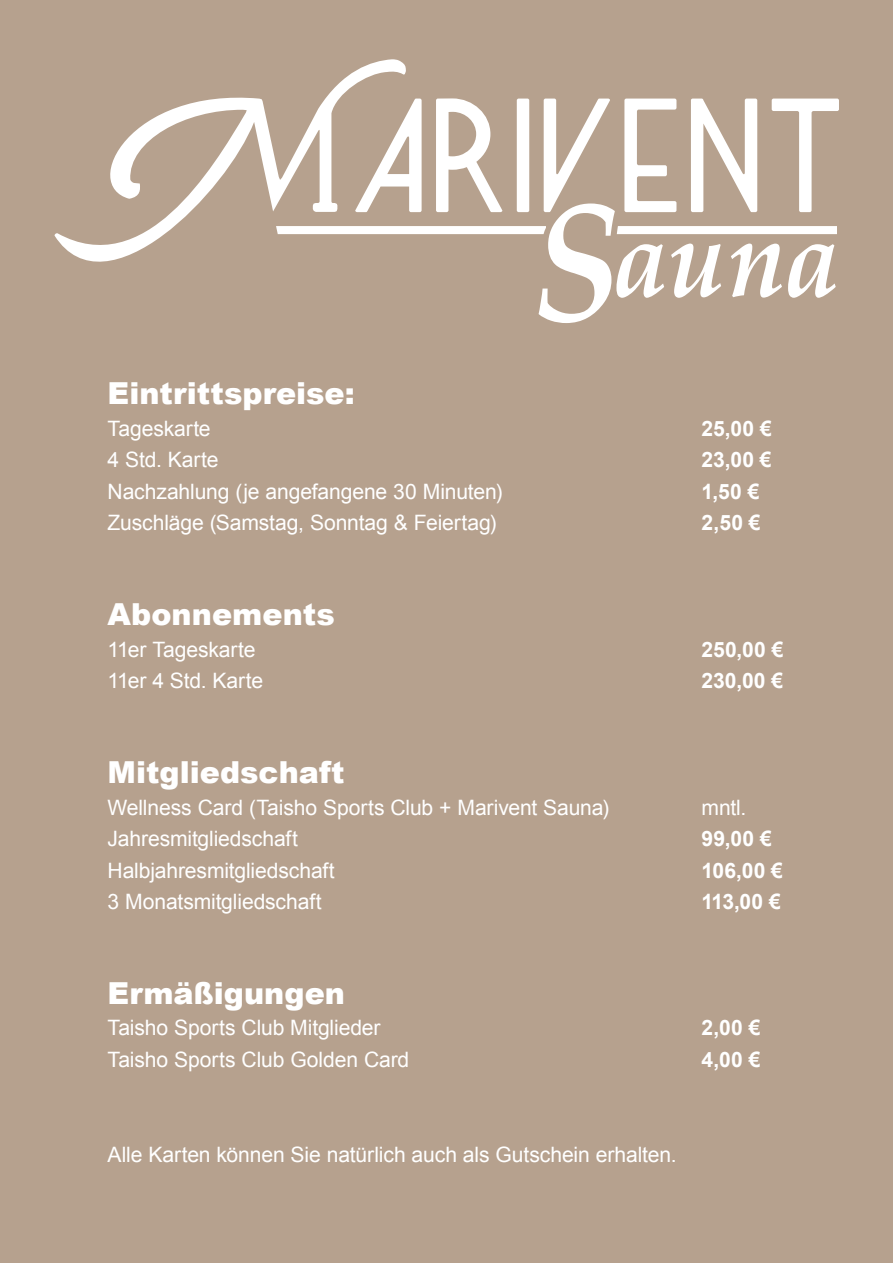
<style>
.page{position:relative;width:893px;height:1263px;background:#b6a18e}
.page>*{position:absolute;margin:0;border:0;box-sizing:border-box;transform-origin:0 0}
.t1{font:900 30.3px "Arial";color:#fff}
.t2{font:21.15px "Arial";letter-spacing:-.005em;color:#fff}
.t3{font:700 21.15px "Arial";letter-spacing:.01em;color:#fff}
</style>
<div class="page">
<svg style="left:54px;top:59px;width:352px;height:203px"></svg>
<svg style="left:276px;top:98px;width:563px;height:225px"></svg>
<p class="t1" style="left:108px;top:372px;width:249px">Eintrittspreise:</p>
<p class="t2" style="left:108px;top:415px;width:105px">Tageskarte</p>
<p class="t3" style="left:702px;top:415px;width:72px">25,00 €</p>
<p class="t2" style="left:108px;top:446px;width:112px">4 Std. Karte</p>
<p class="t3" style="left:702px;top:446px;width:72px">23,00 €</p>
<p class="t2" style="left:108px;top:478px;width:396px">Nachzahlung (je angefangene 30 Minuten)</p>
<p class="t3" style="left:702px;top:478px;width:59px">1,50 €</p>
<p class="t2" style="left:108px;top:509px;width:391px">Zuschläge (Samstag, Sonntag &amp; Feiertag)</p>
<p class="t3" style="left:702px;top:509px;width:61px">2,50 €</p>
<p class="t1" style="left:108px;top:592px;width:229px">Abonnements</p>
<p class="t2" style="left:108px;top:635px;width:149px">11er Tageskarte</p>
<p class="t3" style="left:702px;top:635px;width:83px">250,00 €</p>
<p class="t2" style="left:108px;top:667px;width:157px">11er 4 Std. Karte</p>
<p class="t3" style="left:702px;top:667px;width:83px">230,00 €</p>
<p class="t1" style="left:108px;top:750px;width:239px">Mitgliedschaft</p>
<p class="t2" style="left:108px;top:793px;width:503px">Wellness Card (Taisho Sports Club + Marivent Sauna)</p>
<p class="t2" style="left:702px;top:793px;width:46px">mntl.</p>
<p class="t2" style="left:108px;top:825px;width:192px">Jahresmitgliedschaft</p>
<p class="t3" style="left:702px;top:825px;width:72px">99,00 €</p>
<p class="t2" style="left:108px;top:856px;width:229px">Halbjahresmitgliedschaft</p>
<p class="t3" style="left:702px;top:856px;width:83px">106,00 €</p>
<p class="t2" style="left:108px;top:888px;width:216px">3 Monatsmitgliedschaft</p>
<p class="t3" style="left:702px;top:888px;width:81px">113,00 €</p>
<p class="t1" style="left:108px;top:971px;width:239px">Ermäßigungen</p>
<p class="t2" style="left:108px;top:1014px;width:275px">Taisho Sports Club Mitglieder</p>
<p class="t3" style="left:702px;top:1014px;width:60px">2,00 €</p>
<p class="t2" style="left:108px;top:1045px;width:303px">Taisho Sports Club Golden Card</p>
<p class="t3" style="left:702px;top:1045px;width:60px">4,00 €</p>
<p class="t2" style="left:108px;top:1140px;width:571px">Alle Karten können Sie natürlich auch als Gutschein erhalten.</p>
</div>
